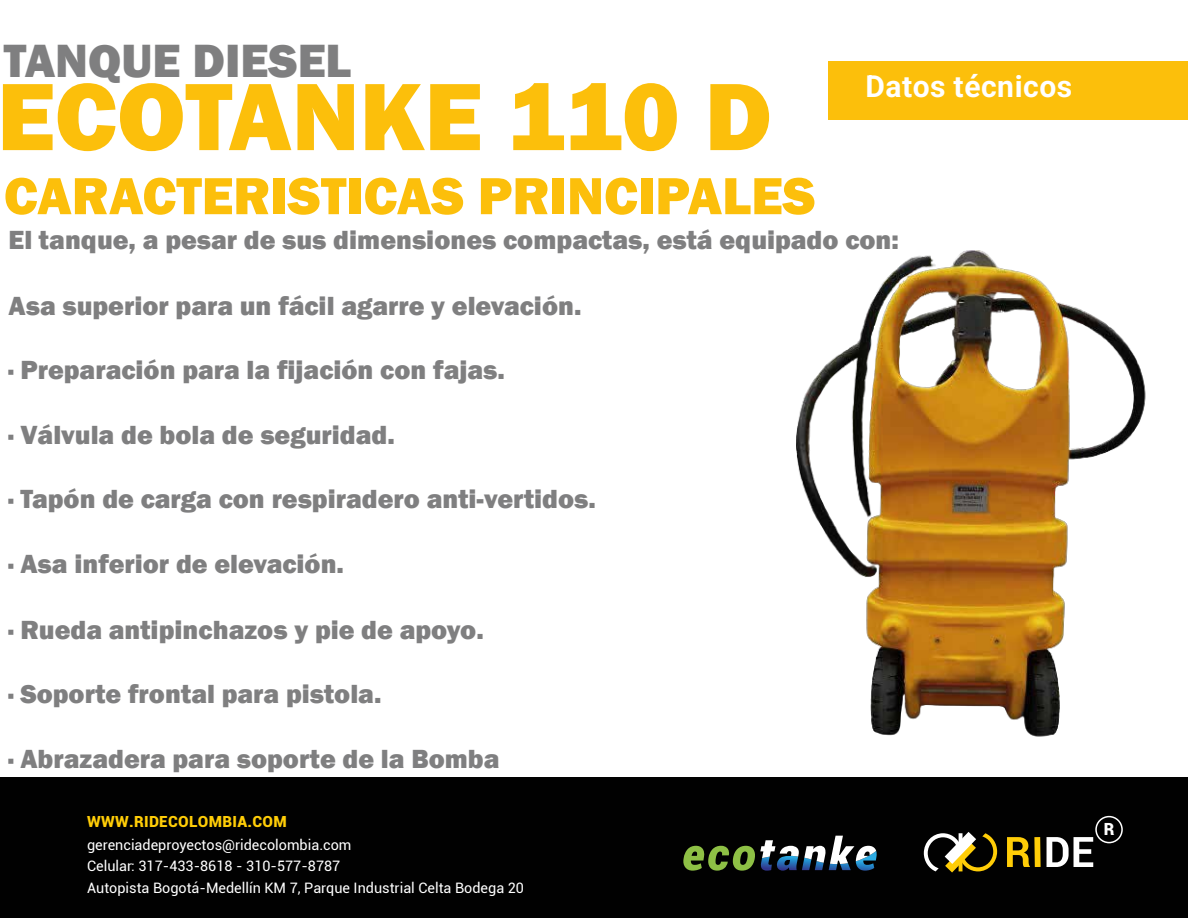
<style>
.page{position:relative;width:1188px;height:918px;background:#fff}
.page>*{position:absolute;margin:0;border:0;box-sizing:border-box;transform-origin:0 0}
.t1{font:800 99px "Franklin Gothic";color:#fcbf0b}
.t2{font:800 54px "Franklin Gothic";color:#fcbf0b}
.t3{font:800 48px "Franklin Gothic";color:#7f7f80}
.t4{font:700 30px "Roboto";letter-spacing:.02em;color:#fff}
.t5{font:800 27px "Franklin Gothic";color:#7f7f80}
.t6{font:900 16.8px "Roboto";color:#fff}
.t7{font:900 15.3px "Roboto";letter-spacing:.02em;color:#ffcd07}
.t8{font:14.4px/21.6px "Roboto";color:#fff}
</style>
<div class="page">
<div style="left:828px;top:61px;width:360px;height:59px;background:#fcbf0b"></div>
<img style="left:796px;top:250px;width:350px;height:487px">
<div style="left:0;top:777px;width:1188px;height:141px;background:#010101"></div>
<svg style="left:924px;top:832px;width:73px;height:41px"></svg>
<svg style="left:1007px;top:837px;width:23px;height:30px"></svg>
<div style="left:1034px;top:837px;width:7px;height:30px;background:#ffcd07"></div>
<svg style="left:1047px;top:816px;width:76px;height:51px"></svg>
<svg style="left:683px;top:835px;width:194px;height:36px"></svg>
<h3 class="t3" style="left:4px;top:30px;width:349px">TANQUE DIESEL</h3>
<h1 class="t1" style="left:-3px;top:53px;width:776px">ECOTANKE 110 D</h1>
<p class="t4" style="left:866px;top:65px;width:208px">Datos técnicos</p>
<h2 class="t2" style="left:4px;top:161px;width:813px">CARACTERISTICAS PRINCIPALES</h2>
<p class="t5" style="left:9px;top:223px;width:892px">El tanque, a pesar de sus dimensiones compactas, está equipado con:</p>
<p class="t5" style="left:9px;top:288px;width:574px">Asa superior para un fácil agarre y elevación.</p>
<p class="t5" style="left:9px;top:353px;width:498px">! Preparación para la fijación con fajas.</p>
<p class="t5" style="left:9px;top:417px;width:388px">! Válvula de bola de seguridad.</p>
<p class="t5" style="left:9px;top:482px;width:589px">! Tapón de carga con respiradero anti-vertidos.</p>
<p class="t5" style="left:9px;top:547px;width:337px">! Asa inferior de elevación.</p>
<p class="t5" style="left:9px;top:612px;width:477px">! Rueda antipinchazos y pie de apoyo.</p>
<p class="t5" style="left:9px;top:677px;width:374px">! Soporte frontal para pistola.</p>
<p class="t5" style="left:9px;top:741px;width:493px">! Abrazadera para soporte de la Bomba</p>
<p class="t7" style="left:87px;top:811px;width:201px">WWW.RIDECOLOMBIA.COM</p>
<p class="t8" style="left:87px;top:833px;width:438px">gerenciadeproyectos@ridecolombia.com<br>Celular: 317-433-8618 - 310-577-8787<br>Autopista Bogotá-Medellín KM 7, Parque Industrial Celta Bodega 20</p>
<p class="t6" style="left:1104px;top:817px;width:12px">R</p>
</div>
